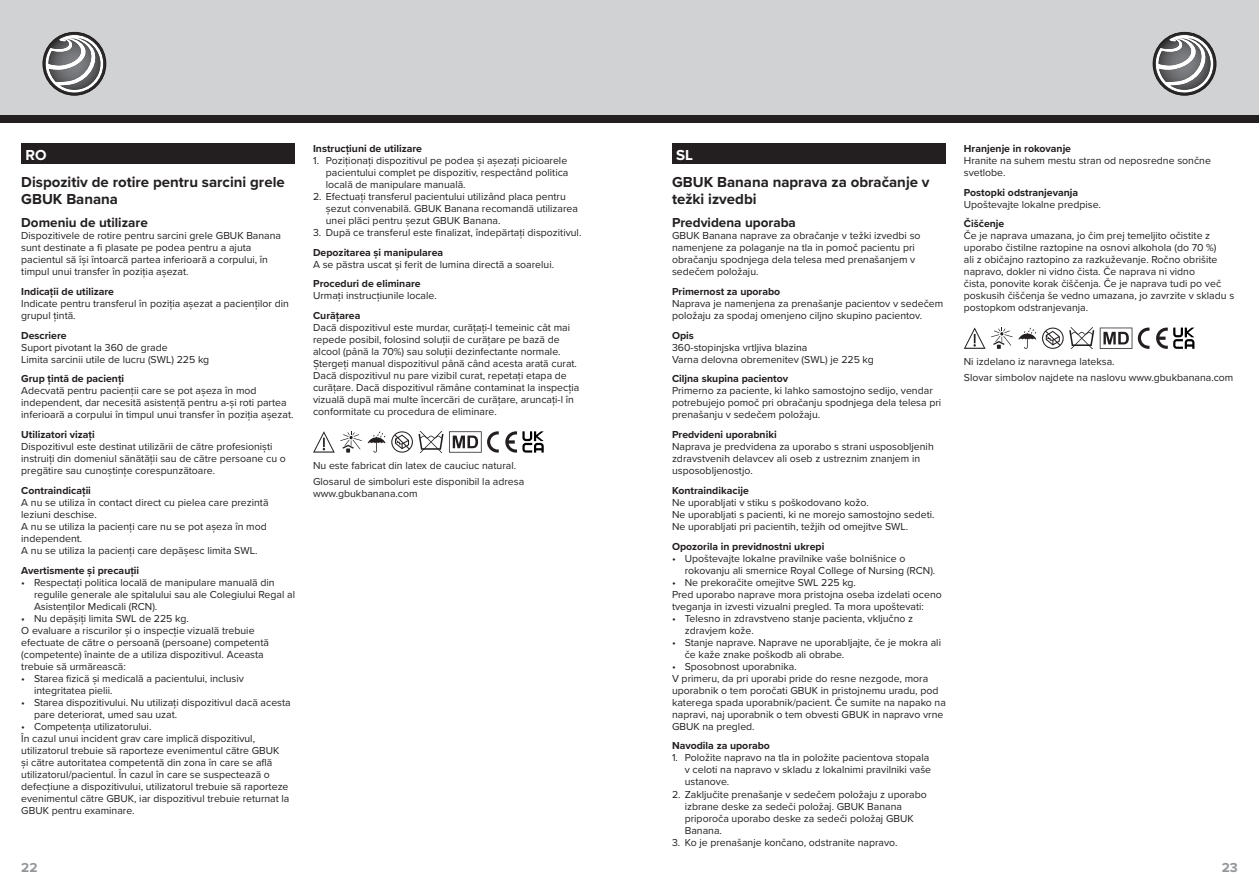
<style>
.page{position:relative;width:1259px;height:893px;background:#fff}
.page>*{position:absolute;margin:0;border:0;box-sizing:border-box;transform-origin:0 0}
.t1{font:700 15px/16.5px "Proxima Nova";color:#231f20}
.t2{font:700 15px "Proxima Nova";color:#fff}
.t3{font:700 13.5px "Proxima Nova";color:#231f20}
.t4{font:700 13.5px "Proxima Nova";color:#939598}
.t5{font:10.5px/12px "Proxima Nova";color:#231f20}
.t6{font:700 10.5px "Proxima Nova";color:#231f20}
</style>
<div class="page">
<div style="left:0;top:0;width:1259px;height:115px;background:#d1d2d4"></div>
<div style="left:0;top:115px;width:1259px;height:7px;background:#231f20"></div>
<img style="left:43px;top:32px;width:63px;height:63px">
<img style="left:60px;top:38px;width:40px;height:52px">
<img style="left:49px;top:38px;width:46px;height:44px">
<img style="left:48px;top:39px;width:35px;height:26px">
<img style="left:1152px;top:32px;width:64px;height:63px">
<img style="left:1170px;top:38px;width:40px;height:52px">
<img style="left:1159px;top:38px;width:45px;height:44px">
<img style="left:1158px;top:39px;width:34px;height:26px">
<div style="left:21px;top:144px;width:274px;height:20px;background:#231f20"></div>
<svg style="left:313px;top:431px;width:49px;height:22px"></svg>
<svg style="left:368px;top:431px;width:17px;height:22px"></svg>
<svg style="left:391px;top:431px;width:52px;height:22px"></svg>
<svg style="left:449px;top:431px;width:32px;height:22px"></svg>
<svg style="left:487px;top:431px;width:12px;height:22px"></svg>
<svg style="left:505px;top:431px;width:39px;height:22px"></svg>
<div style="left:672px;top:144px;width:274px;height:20px;background:#231f20"></div>
<svg style="left:964px;top:328px;width:21px;height:21px"></svg>
<svg style="left:991px;top:328px;width:21px;height:21px"></svg>
<svg style="left:1018px;top:328px;width:18px;height:21px"></svg>
<svg style="left:1042px;top:328px;width:21px;height:21px"></svg>
<svg style="left:1069px;top:328px;width:80px;height:21px"></svg>
<svg style="left:1156px;top:328px;width:11px;height:21px"></svg>
<svg style="left:1173px;top:328px;width:21px;height:21px"></svg>
<h1 class="t2" style="left:26px;top:143px;width:23px">RO</h1>
<h1 class="t1" style="left:21px;top:174px;width:265px">Dispozitiv de rotire pentru sarcini grele<br>GBUK Banana</h1>
<p class="t3" style="left:21px;top:213px;width:128px">Domeniu de utilizare</p>
<p class="t5" style="left:21px;top:229px;width:261px">Dispozitivele de rotire pentru sarcini grele GBUK Banana sunt destinate a fi plasate pe podea pentru a ajuta pacientul să își întoarcă partea inferioară a corpului, în timpul unui transfer în poziția așezat.</p>
<p class="t6" style="left:21px;top:284px;width:94px">Indicații de utilizare</p>
<p class="t5" style="left:21px;top:297px;width:269px">Indicate pentru transferul în poziția așezat a pacienților din grupul țintă.</p>
<p class="t6" style="left:21px;top:327px;width:47px">Descriere</p>
<p class="t5" style="left:21px;top:341px;width:189px">Suport pivotant la 360 de grade<br>Limita sarcinii utile de lucru (SWL) 225 kg</p>
<p class="t6" style="left:21px;top:371px;width:104px">Grup țintă de pacienți</p>
<p class="t5" style="left:21px;top:384px;width:274px">Adecvată pentru pacienții care se pot așeza în mod independent, dar necesită asistență pentru a-și roti partea inferioară a corpului în timpul unui transfer în poziția așezat.</p>
<p class="t6" style="left:21px;top:427px;width:75px">Utilizatori vizați</p>
<p class="t5" style="left:21px;top:440px;width:266px">Dispozitivul este destinat utilizării de către profesioniști instruiți din domeniul sănătății sau de către persoane cu o pregătire sau cunoștințe corespunzătoare.</p>
<p class="t6" style="left:21px;top:483px;width:71px">Contraindicații</p>
<p class="t5" style="left:21px;top:496px;width:249px">A nu se utiliza în contact direct cu pielea care prezintă leziuni deschise.<br>A nu se utiliza la pacienți care nu se pot așeza în mod independent.<br>A nu se utiliza la pacienți care depășesc limita SWL.</p>
<p class="t6" style="left:21px;top:562px;width:119px">Avertismente și precauții</p>
<p class="t5" style="left:34px;top:576px;width:262px;text-indent:-13px">• Respectați politica locală de manipulare manuală din regulile generale ale spitalului sau ale Colegiului Regal al<br>Asistenților Medicali (RCN).</p>
<p class="t5" style="left:21px;top:612px;width:249px">• Nu depășiți limita SWL de 225 kg.<br>O evaluare a riscurilor și o inspecție vizuală trebuie efectuate de către o persoană (persoane) competentă (competente) înainte de a utiliza dispozitivul. Aceasta trebuie să urmărească:</p>
<p class="t5" style="left:34px;top:672px;width:211px;text-indent:-13px">• Starea fizică și medicală a pacientului, inclusiv integritatea pielii.</p>
<p class="t5" style="left:34px;top:696px;width:258px;text-indent:-13px">• Starea dispozitivului. Nu utilizați dispozitivul dacă acesta pare deteriorat, umed sau uzat.</p>
<p class="t5" style="left:21px;top:720px;width:270px">• Competența utilizatorului.<br>În cazul unui incident grav care implică dispozitivul, utilizatorul trebuie să raporteze evenimentul către GBUK<br>și către autoritatea competentă din zona în care se află utilizatorul/pacientul. În cazul în care se suspectează o defecțiune a dispozitivului, utilizatorul trebuie să raporteze evenimentul către GBUK, iar dispozitivul trebuie returnat la GBUK pentru examinare.</p>
<p class="t6" style="left:313px;top:141px;width:110px">Instrucțiuni de utilizare</p>
<p class="t5" style="left:326px;top:154px;width:244px;text-align:justify;text-indent:-13px">1. Poziționați dispozitivul pe podea și așezați picioarele pacientului complet pe dispozitiv, respectând politica locală de manipulare manuală.</p>
<p class="t5" style="left:326px;top:190px;width:254px;text-indent:-13px">2. Efectuați transferul pacientului utilizând placa pentru șezut convenabilă. GBUK Banana recomandă utilizarea unei plăci pentru șezut GBUK Banana.</p>
<p class="t5" style="left:313px;top:226px;width:270px">3. După ce transferul este finalizat, îndepărtați dispozitivul.</p>
<p class="t6" style="left:313px;top:244px;width:132px">Depozitarea și manipularea</p>
<p class="t5" style="left:313px;top:258px;width:242px">A se păstra uscat și ferit de lumina directă a soarelui.</p>
<p class="t6" style="left:313px;top:276px;width:109px">Proceduri de eliminare</p>
<p class="t5" style="left:313px;top:289px;width:125px">Urmați instrucțiunile locale.</p>
<p class="t6" style="left:313px;top:308px;width:49px">Curățarea</p>
<p class="t5" style="left:313px;top:321px;width:268px">Dacă dispozitivul este murdar, curățați-l temeinic cât mai repede posibil, folosind soluții de curățare pe bază de alcool (până la 70%) sau soluții dezinfectante normale.<br>Ștergeți manual dispozitivul până când acesta arată curat.<br>Dacă dispozitivul nu pare vizibil curat, repetați etapa de curățare. Dacă dispozitivul rămâne contaminat la inspecția vizuală după mai multe încercări de curățare, aruncați-l în conformitate cu procedura de eliminare.</p>
<p class="t5" style="left:313px;top:457px;width:213px;line-height:16.2px">Nu este fabricat din latex de cauciuc natural.<br>Glosarul de simboluri este disponibil la adresa</p>
<p class="t5" style="left:313px;top:487px;width:106px">www.gbukbanana.com</p>
<h1 class="t2" style="left:676px;top:143px;width:18px">SL</h1>
<h1 class="t1" style="left:672px;top:174px;width:259px">GBUK Banana naprava za obračanje v težki izvedbi</h1>
<p class="t3" style="left:672px;top:213px;width:125px">Predvidena uporaba</p>
<p class="t5" style="left:672px;top:229px;width:250px">GBUK Banana naprave za obračanje v težki izvedbi so namenjene za polaganje na tla in pomoč pacientu pri obračanju spodnjega dela telesa med prenašanjem v sedečem položaju.</p>
<p class="t6" style="left:672px;top:284px;width:110px">Primernost za uporabo</p>
<p class="t5" style="left:672px;top:297px;width:273px">Naprava je namenjena za prenašanje pacientov v sedečem položaju za spodaj omenjeno ciljno skupino pacientov.</p>
<p class="t6" style="left:672px;top:327px;width:23px">Opis</p>
<p class="t5" style="left:672px;top:341px;width:203px">360-stopinjska vrtljiva blazina<br>Varna delovna obremenitev (SWL) je 225 kg</p>
<p class="t6" style="left:672px;top:371px;width:118px">Ciljna skupina pacientov</p>
<p class="t5" style="left:672px;top:384px;width:271px">Primerno za paciente, ki lahko samostojno sedijo, vendar potrebujejo pomoč pri obračanju spodnjega dela telesa pri prenašanju v sedečem položaju.</p>
<p class="t6" style="left:672px;top:427px;width:106px">Predvideni uporabniki</p>
<p class="t5" style="left:672px;top:440px;width:263px">Naprava je predvidena za uporabo s strani usposobljenih zdravstvenih delavcev ali oseb z ustreznim znanjem in usposobljenostjo.</p>
<p class="t6" style="left:672px;top:483px;width:78px">Kontraindikacije</p>
<p class="t5" style="left:672px;top:496px;width:264px">Ne uporabljati v stiku s poškodovano kožo.<br>Ne uporabljati s pacienti, ki ne morejo samostojno sedeti.<br>Ne uporabljati pri pacientih, težjih od omejitve SWL.</p>
<p class="t6" style="left:672px;top:538px;width:154px">Opozorila in previdnostni ukrepi</p>
<p class="t5" style="left:685px;top:552px;width:252px;text-indent:-13px">• Upoštevajte lokalne pravilnike vaše bolnišnice o rokovanju ali smernice Royal College of Nursing (RCN).</p>
<p class="t5" style="left:672px;top:576px;width:271px">• Ne prekoračite omejitve SWL 225 kg.<br>Pred uporabo naprave mora pristojna oseba izdelati oceno tveganja in izvesti vizualni pregled. Ta mora upoštevati:</p>
<p class="t5" style="left:685px;top:612px;width:230px;text-indent:-13px">• Telesno in zdravstveno stanje pacienta, vključno z zdravjem kože.</p>
<p class="t5" style="left:685px;top:636px;width:258px;text-indent:-13px">• Stanje naprave. Naprave ne uporabljajte, če je mokra ali če kaže znake poškodb ali obrabe.</p>
<p class="t5" style="left:672px;top:660px;width:275px">• Sposobnost uporabnika.<br>V primeru, da pri uporabi pride do resne nezgode, mora uporabnik o tem poročati GBUK in pristojnemu uradu, pod katerega spada uporabnik/pacient. Če sumite na napako na napravi, naj uporabnik o tem obvesti GBUK in napravo vrne GBUK na pregled.</p>
<p class="t6" style="left:672px;top:738px;width:99px">Navodila za uporabo</p>
<p class="t5" style="left:685px;top:751px;width:248px;text-indent:-13px">1. Položite napravo na tla in položite pacientova stopala v celoti na napravo v skladu z lokalnimi pravilniki vaše ustanove.</p>
<p class="t5" style="left:685px;top:787px;width:243px;text-indent:-13px">2. Zaključite prenašanje v sedečem položaju z uporabo izbrane deske za sedeči položaj. GBUK Banana priporoča uporabo deske za sedeči položaj GBUK Banana.</p>
<p class="t5" style="left:672px;top:835px;width:227px">3. Ko je prenašanje končano, odstranite napravo.</p>
<p class="t6" style="left:964px;top:141px;width:109px">Hranjenje in rokovanje</p>
<p class="t5" style="left:964px;top:154px;width:249px">Hranite na suhem mestu stran od neposredne sončne svetlobe.</p>
<p class="t6" style="left:964px;top:184px;width:116px">Postopki odstranjevanja</p>
<p class="t5" style="left:964px;top:198px;width:139px">Upoštevajte lokalne predpise.</p>
<p class="t6" style="left:964px;top:216px;width:42px">Čiščenje</p>
<p class="t5" style="left:964px;top:229px;width:272px">Če je naprava umazana, jo čim prej temeljito očistite z uporabo čistilne raztopine na osnovi alkohola (do 70 %)<br>ali z običajno raztopino za razkuževanje. Ročno obrišite napravo, dokler ni vidno čista. Če naprava ni vidno<br>čista, ponovite korak čiščenja. Če je naprava tudi po več poskusih čiščenja še vedno umazana, jo zavrzite v skladu s postopkom odstranjevanja.</p>
<p class="t5" style="left:964px;top:353px;width:271px;line-height:16.2px">Ni izdelano iz naravnega lateksa.<br>Slovar simbolov najdete na naslovu www.gbukbanana.com</p>
<p class="t4" style="left:21px;top:857px;width:18px">22</p>
<p class="t4" style="left:1221px;top:857px;width:18px">23</p>
</div>
